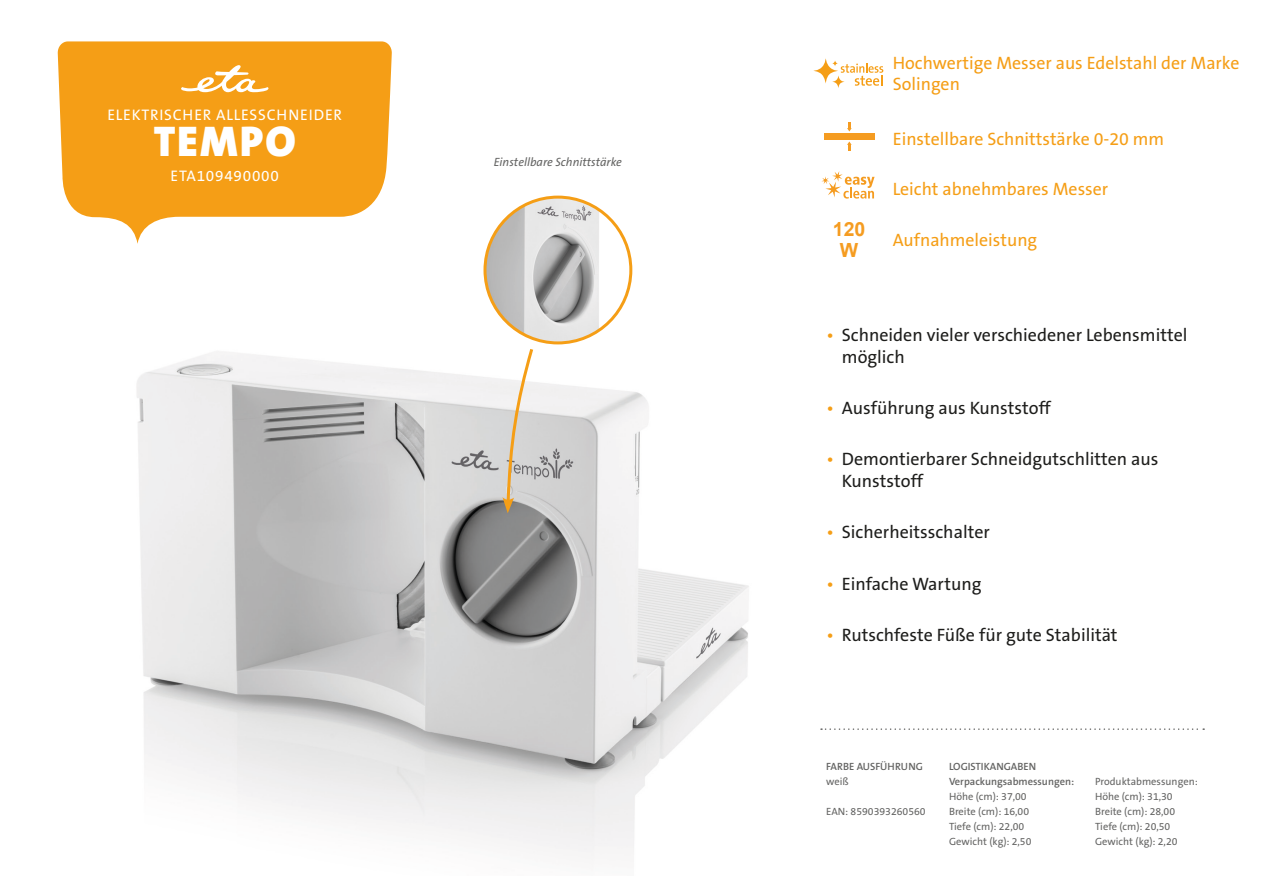
<style>
.page{position:relative;width:1263px;height:893px;background:#fff}
.page>*{position:absolute;margin:0;border:0;box-sizing:border-box;transform-origin:0 0}
.t1{font:900 43.2px "The Sans CE B9";letter-spacing:.05em;color:#fff}
.t2{font:700 19.5px "Arial";color:#f59c21}
.t3{font:18px/21.6px "The Sans CE B5 Plain";color:#1d1d1b}
.t4{font:18px/21px "The Sans CE B5 Plain";color:#f59e16}
.t5{font:15.45px "The Sans CE B5 Plain";letter-spacing:.05em;color:#fff}
.t6{font:italic 12px "The Sans CE B5";color:#646463}
.t7{font:10.5px "The Sans CE B5 Plain";color:#646463}
.t8{font:600 10.5px "The Sans CE B6";color:#646463}
.s1{color:#f59e16}
</style>
<div class="page">
<img style="left:136px;top:265px;width:685px;height:591px">
<svg style="left:58px;top:41px;width:334px;height:203px;fill:#f59e16"></svg>
<svg style="left:821px;top:728px;width:383px;height:2px"></svg>
<svg style="left:181px;top:65px;width:87px;height:27px"></svg>
<img style="left:485px;top:197px;width:126px;height:146px">
<div style="left:483px;top:196px;width:149px;height:148px;border:3px solid #f59e16;border-radius:50%"></div>
<svg style="left:502px;top:346px;width:33px;height:167px"></svg>
<svg style="left:813px;top:58px;width:70px;height:30px"></svg>
<svg style="left:847px;top:122px;width:5px;height:9px"></svg>
<svg style="left:847px;top:142px;width:5px;height:9px"></svg>
<div style="left:824px;top:133px;width:50px;height:6px;background:#f59c21"></div>
<svg style="left:821px;top:171px;width:53px;height:28px"></svg>
<p class="t5" style="left:107px;top:106px;width:236px">ELEKTRISCHER ALLESSCHNEIDER</p>
<p class="t1" style="left:154px;top:116px;width:144px">TEMPO</p>
<p class="t5" style="left:171px;top:168px;width:110px">ETA109490000</p>
<p class="t6" style="left:494px;top:155px;width:130px">Einstellbare Schnittstärke</p>
<p class="t2" style="left:833px;top:216px;width:34px">120</p>
<p class="t2" style="left:840px;top:237px;width:20px">W</p>
<p class="t4" style="left:893px;top:53px;width:348px">Hochwertige Messer aus Edelstahl der Marke<br>Solingen</p>
<p class="t4" style="left:893px;top:129px;width:273px">Einstellbare Schnittstärke 0-20 mm</p>
<p class="t4" style="left:893px;top:180px;width:217px">Leicht abnehmbares Messer</p>
<p class="t4" style="left:893px;top:231px;width:146px">Aufnahmeleistung</p>
<p class="t3" style="left:842px;top:325px;width:347px;text-indent:-15px"><span class="s1">•</span> Schneiden vieler verschiedener Lebensmittel möglich</p>
<p class="t3" style="left:826px;top:398px;width:226px"><span class="s1">•</span> Ausführung aus Kunststoff</p>
<p class="t3" style="left:842px;top:449px;width:318px;text-indent:-15px"><span class="s1">•</span> Demontierbarer Schneidgutschlitten aus<br>Kunststoff</p>
<p class="t3" style="left:826px;top:522px;width:165px"><span class="s1">•</span> Sicherheitsschalter</p>
<p class="t3" style="left:826px;top:574px;width:156px"><span class="s1">•</span> Einfache Wartung</p>
<p class="t3" style="left:826px;top:625px;width:293px"><span class="s1">•</span> Rutschfeste Füße für gute Stabilität</p>
<p class="t8" style="left:826px;top:761px;width:98px">FARBE AUSFÜHRUNG</p>
<p class="t7" style="left:826px;top:776px;width:24px">weiß</p>
<p class="t7" style="left:826px;top:806px;width:101px">EAN: 8590393260560</p>
<p class="t8" style="left:949px;top:761px;width:89px">LOGISTIKANGABEN</p>
<p class="t8" style="left:949px;top:776px;width:127px">Verpackungsabmessungen:</p>
<p class="t7" style="left:949px;top:791px;width:79px">Höhe (cm): 37,00</p>
<p class="t7" style="left:949px;top:806px;width:82px">Breite (cm): 16,00</p>
<p class="t7" style="left:949px;top:821px;width:77px">Tiefe (cm): 22,00</p>
<p class="t7" style="left:949px;top:836px;width:84px">Gewicht (kg): 2,50</p>
<p class="t7" style="left:1095px;top:776px;width:104px">Produktabmessungen:</p>
<p class="t7" style="left:1095px;top:791px;width:79px">Höhe (cm): 31,30</p>
<p class="t7" style="left:1095px;top:806px;width:82px">Breite (cm): 28,00</p>
<p class="t7" style="left:1095px;top:821px;width:77px">Tiefe (cm): 20,50</p>
<p class="t7" style="left:1095px;top:836px;width:84px">Gewicht (kg): 2,20</p>
</div>
